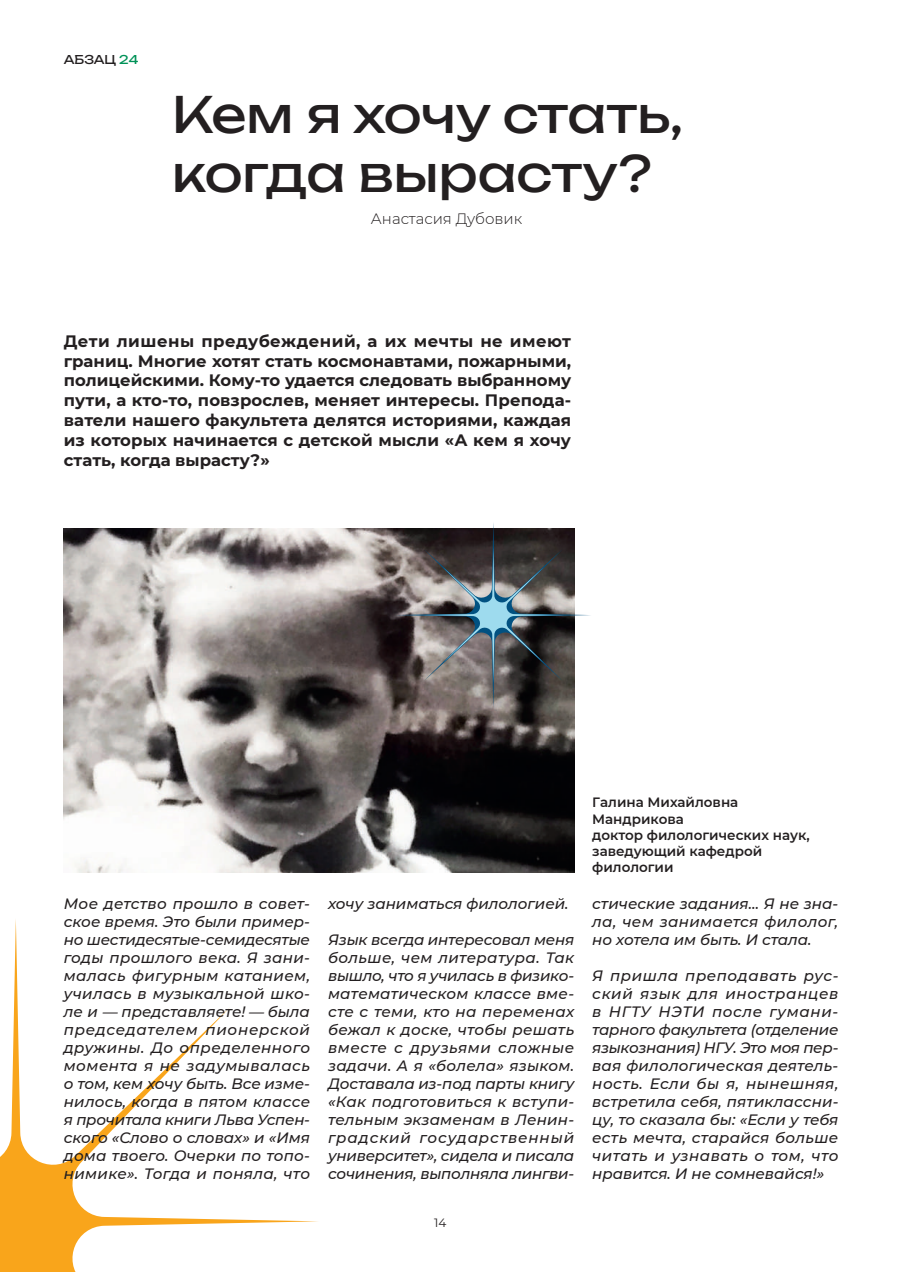
<style>
.page{position:relative;width:898px;height:1272px;background:#fff}
.page>*{position:absolute;margin:0;border:0;box-sizing:border-box;transform-origin:0 0}
.t1{font:49.5px/59.4px "Unbounded";color:#231f20}
.t2{font:700 16.5px/19.8px "Montserrat";color:#231f20;text-align:justify}
.t3{font:italic 500 15px/18px "Montserrat";color:#231f20;text-align:justify}
.t4{font:300 15px "Montserrat";color:#231f20}
.t5{font:600 13.5px/16.2px "Montserrat";color:#231f20}
.t6{font:12px "Unbounded";color:#231f20}
.t7{font:12px "Montserrat";color:#231f20}
.s1{color:#009258}
</style>
<div class="page">
<svg style="left:0;top:919px;width:318px;height:352px"></svg>
<img style="left:64px;top:529px;width:510px;height:343px">
<svg style="left:395px;top:523px;width:195px;height:185px;background:#6c6a6a"></svg>
<p class="t6" style="left:64px;top:50px;width:76px">АБЗАЦ <span class="s1">24</span></p>
<h1 class="t1" style="left:172px;top:81px;width:512px">Кем я хочу стать, когда вырасту?</h1>
<p class="t4" style="left:371px;top:208px;width:153px">Анастасия Дубовик</p>
<p class="t2" style="left:64px;top:330px;width:509px">Дети лишены предубеждений, а их мечты не имеют границ. Многие хотят стать космонавтами, пожарными, полицейскими. Кому‑то удается следовать выбранному пути, а кто‑то, повзрослев, меняет интересы. Препода&shy;ватели нашего факультета делятся историями, каждая из которых начинается с детской мысли «А кем я хочу стать, когда вырасту?»</p>
<p class="t3" style="left:64px;top:894px;width:248px">Мое детство прошло в совет&shy;ское время. Это были пример&shy;но шестидесятые-семидесятые годы прошлого века. Я зани&shy;малась фигурным катанием, училась в музыкальной шко&shy;ле и — представляете! — была председателем пионерской дружины. До определенного момента я не задумывалась о том, кем хочу быть. Все изме&shy;нилось, когда в пятом классе я прочитала книги Льва Успен&shy;ского «Слово о словах» и «Имя дома твоего. Очерки по топо&shy;нимике». Тогда и поняла, что</p>
<p class="t3" style="left:328px;top:894px;width:242px">хочу заниматься филологией.</p>
<p class="t3" style="left:328px;top:930px;width:248px">Язык всегда интересовал меня больше, чем литература. Так вышло, что я училась в физико&shy;математическом классе вме&shy;сте с теми, кто на переменах бежал к доске, чтобы решать вместе с друзьями сложные задачи. А я «болела» языком.<br>Доставала из-под парты книгу «Как подготовиться к вступи&shy;тельным экзаменам в Ленин&shy;градский государственный университет», сидела и писала сочинения, выполняла лингви-</p>
<p class="t7" style="left:434px;top:1214px;width:14px">14</p>
<p class="t5" style="left:592px;top:793px;width:219px">Галина Михайловна<br>Мандрикова<br>доктор филологических наук, заведующий кафедрой филологии</p>
<p class="t3" style="left:592px;top:894px;width:247px">стические задания… Я не зна&shy;ла, чем занимается филолог, но хотела им быть. И стала.</p>
<p class="t3" style="left:592px;top:966px;width:248px">Я пришла преподавать рус&shy;ский язык для иностранцев в НГТУ НЭТИ после гумани&shy;тарного факультета (отделение языкознания) НГУ. Это моя пер&shy;вая филологическая деятель&shy;ность. Если бы я, нынешняя, встретила себя, пятиклассни&shy;цу, то сказала бы: «Если у тебя есть мечта, старайся больше читать и узнавать о том, что нравится. И не сомневайся!»</p>
</div>
